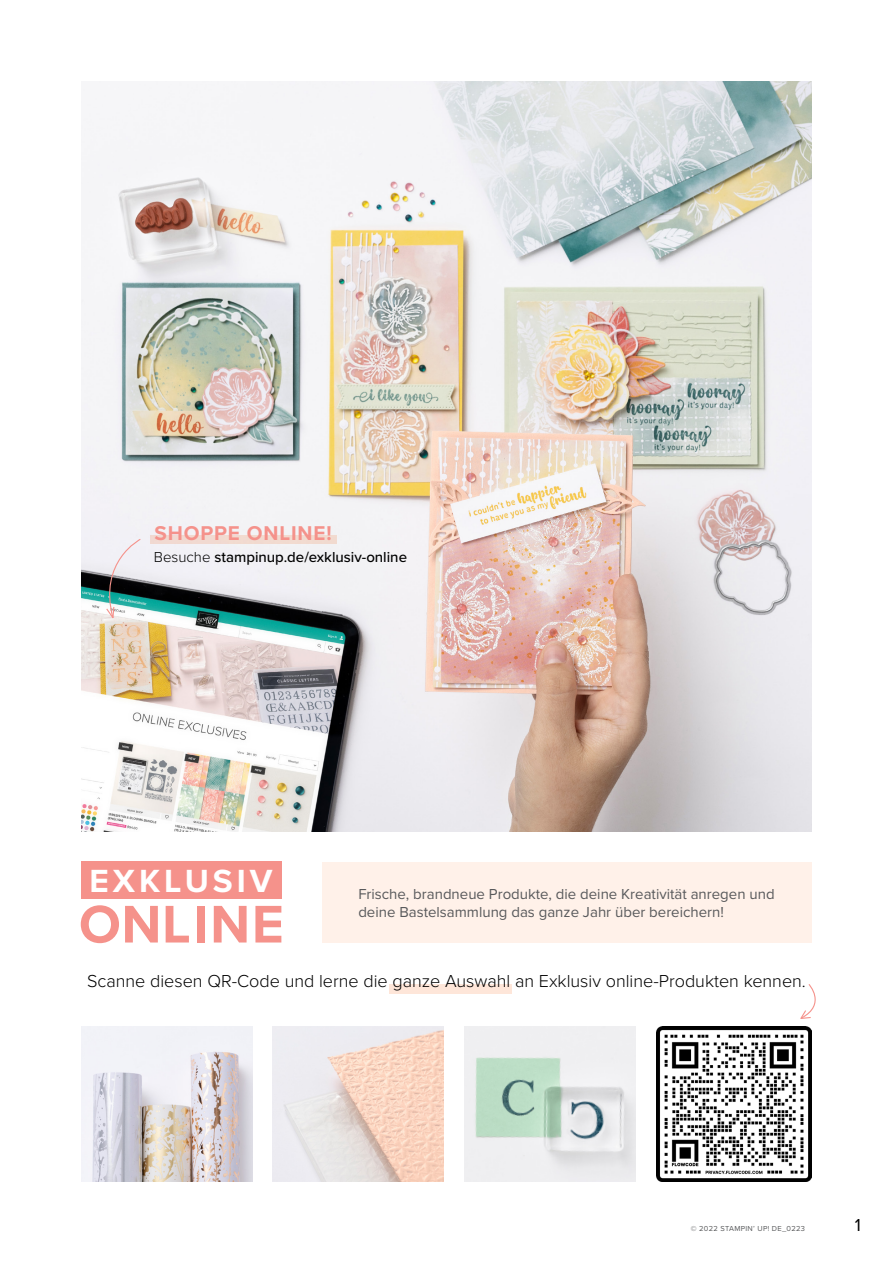
<style>
.page{position:relative;width:893px;height:1263px;background:#fff}
.page>*{position:absolute;margin:0;border:0;box-sizing:border-box;transform-origin:0 0}
.t1{font:700 54.9px "Proxima Nova";letter-spacing:.03em;color:#f5928b}
.t2{font:700 33.3px "Proxima Nova";letter-spacing:.12em;color:#fff}
.t3{font:700 20.7px "Proxima Nova";letter-spacing:.04em;color:#f5928b}
.t4{font:300 18px "Proxima Nova";color:#000}
.t5{font:18px "Proxima Nova";color:#000}
.t6{font:15px/18px "Proxima Nova";color:#58595b}
.t7{font:500 15px "Proxima Nova";color:#000}
.t8{font:7.5px "Proxima Nova";letter-spacing:.04em;color:#58595b}
.s1{font-weight:300}
</style>
<div class="page">
<img style="left:81px;top:81px;width:731px;height:750px">
<div style="left:323px;top:862px;width:489px;height:81px;background:#fff1e9"></div>
<div style="left:389px;top:984px;width:123px;height:9px;background:#fee6d9"></div>
<div style="left:150px;top:535px;width:187px;height:9px;background:#f1dad0"></div>
<svg style="left:98px;top:538px;width:43px;height:83px"></svg>
<img style="left:81px;top:1026px;width:171px;height:156px">
<img style="left:273px;top:1026px;width:171px;height:156px">
<img style="left:464px;top:1026px;width:171px;height:156px">
<img style="left:656px;top:1026px;width:155px;height:156px">
<svg style="left:800px;top:984px;width:16px;height:35px"></svg>
<div style="left:81px;top:861px;width:200px;height:38px;background:#f5928b"></div>
<h3 class="t3" style="left:154px;top:517px;width:179px">SHOPPE ONLINE!</h3>
<p class="t7" style="left:154px;top:545px;width:255px"><span class="s1">Besuche</span> stampinup.de/exklusiv-online</p>
<h2 class="t2" style="left:89px;top:856px;width:185px">EXKLUSIV</h2>
<h1 class="t1" style="left:79px;top:883px;width:206px">ONLINE</h1>
<p class="t6" style="left:358px;top:885px;width:418px">Frische, brandneue Produkte, die deine Kreativität anregen und deine Bastelsammlung das ganze Jahr über bereichern!</p>
<p class="t4" style="left:87px;top:968px;width:720px">Scanne diesen QR-Code und lerne die ganze Auswahl an Exklusiv online-Produkten kennen.</p>
<p class="t8" style="left:691px;top:1223px;width:116px">© 2022 STAMPIN’ UP! DE_0223</p>
<p class="t5" style="left:855px;top:1211px;width:8px">1</p>
</div>
